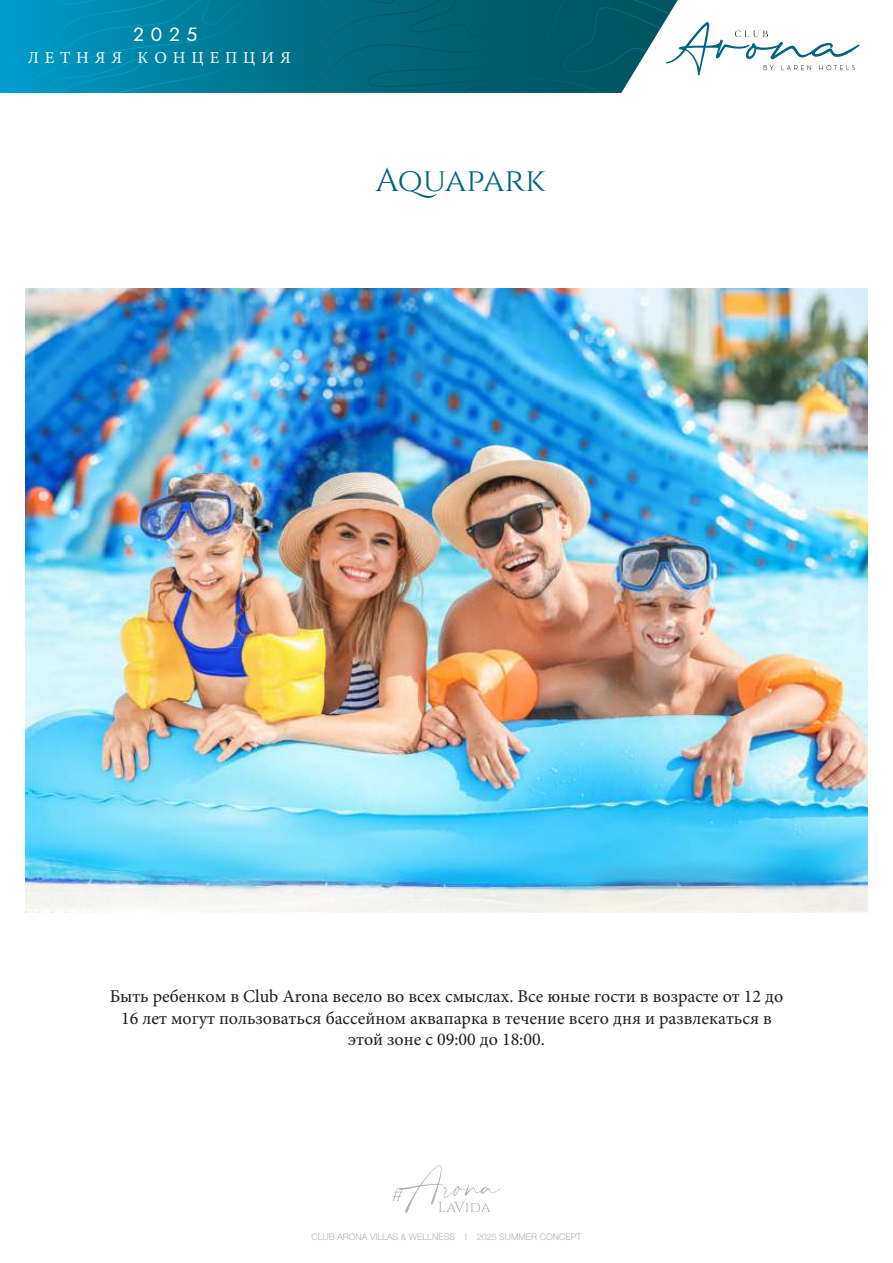
<style>
.page{position:relative;width:893px;height:1263px;background:#fff}
.page>*{position:absolute;margin:0;border:0;box-sizing:border-box;transform-origin:0 0}
.t1{font:32.85px "Cinzel";letter-spacing:-.01em;color:#006481}
.t2{font:19.05px "Jost";color:#fff}
.t3{font:18px/21.6px "Minion Pro";color:#1d1d1b;text-align:center}
.t4{font:16.8px "Minion Pro";letter-spacing:.35em;color:#fff}
.t5{font:300 9px "Helvetica Neue";color:#afb3b1}
</style>
<div class="page">
<svg style="left:0;top:0;width:678px;height:93px;background:#07758e"></svg>
<svg style="left:666px;top:22px;width:194px;height:53px"></svg>
<svg style="left:392px;top:1165px;width:109px;height:48px"></svg>
<img style="left:26px;top:289px;width:841px;height:623px">
<p class="t2" style="left:133px;top:21px;width:66px">2025</p>
<p class="t4" style="left:28px;top:46px;width:264px">ЛЕТНЯЯ КОНЦЕПЦИЯ</p>
<h1 class="t1" style="left:375px;top:161px;width:172px">Aquapark</h1>
<p class="t3" style="left:110px;top:985px;width:675px">Быть ребенком в Club Arona весело во всех смыслах. Все юные гости в возрасте от 12 до<br>16 лет могут пользоваться бассейном аквапарка в течение всего дня и развлекаться в этой зоне с 09:00 до 18:00.</p>
<p class="t5" style="left:311px;top:1229px;width:271px">CLUB ARONA VILLAS &amp; WELLNESS l 2025 SUMMER CONCEPT</p>
</div>
